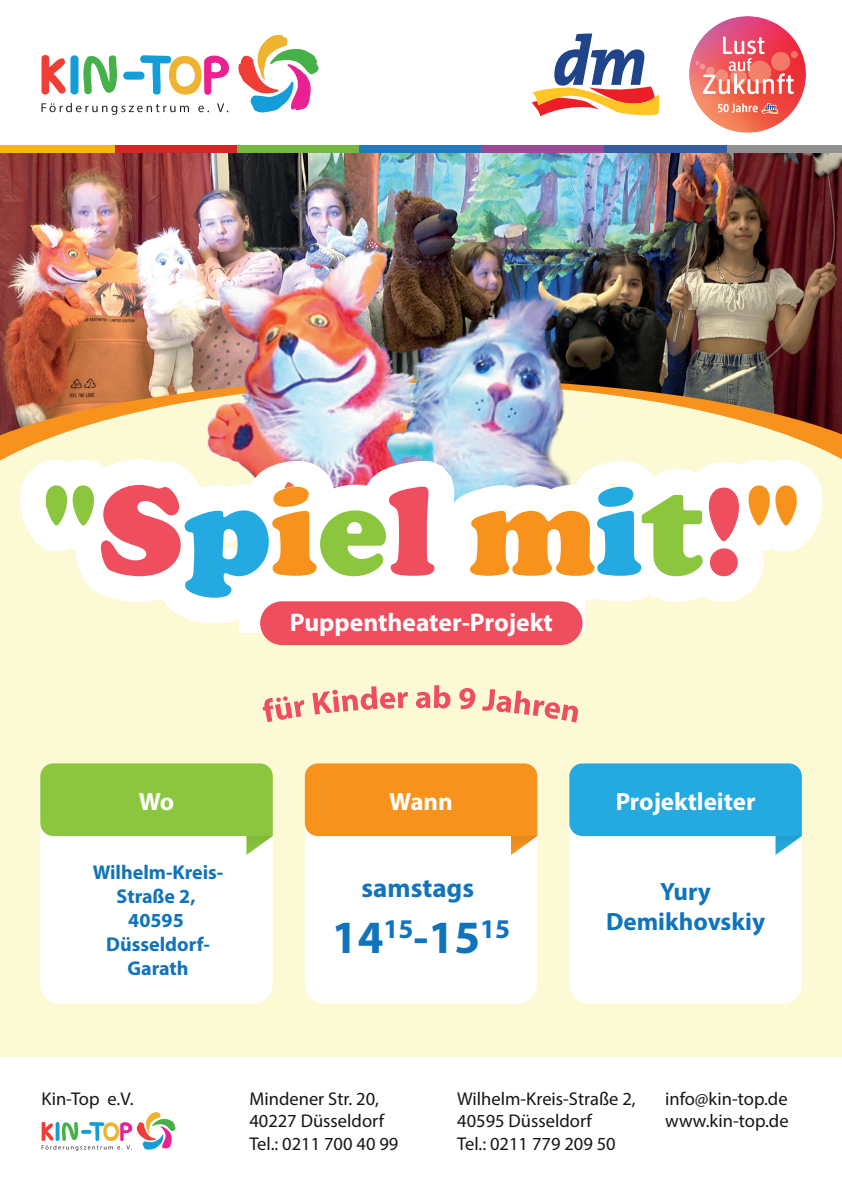
<style>
.page{position:relative;width:842px;height:1192px;background:#fff}
.page>*{position:absolute;margin:0;border:0;box-sizing:border-box;transform-origin:0 0}
.t1{font:900 131.7px "Cooper";color:#8bc63e}
.t2{font:700 46.5px "Myriad Pro";color:#1074bc}
.t3{font:700 27px "Myriad Pro";color:#1074bc}
.t4{font:700 25.55px "Myriad Pro";color:#fff}
.t5{font:700 25px "Myriad Pro";color:#fff}
.t6{font:700 25px/30px "Myriad Pro";color:#1074bc;text-align:center}
.t7{font:700 20px/24px "Myriad Pro";color:#1074bc;text-align:center}
.t8{font:18.5px/22.2px "Myriad Pro";color:#17151a}
.s1{color:#ef4e5f}
.s2{color:#24aae1}
.s3{color:#f7931d}
</style>
<div class="page">
<div style="left:0;top:147px;width:842px;height:910px;background:#fbfad5"></div>
<img style="left:0;top:149px;width:842px;height:266px">
<img style="left:154px;top:212px;width:387px;height:434px">
<img style="left:348px;top:265px;width:267px;height:175px">
<svg style="left:0;top:415px;width:161px;height:117px"></svg>
<svg style="left:29px;top:418px;width:172px;height:180px"></svg>
<svg style="left:112px;top:439px;width:138px;height:207px"></svg>
<svg style="left:201px;top:416px;width:176px;height:229px"></svg>
<svg style="left:250px;top:440px;width:206px;height:206px;background:#f8eae8"></svg>
<svg style="left:318px;top:435px;width:189px;height:119px;background:#eedbe4"></svg>
<svg style="left:399px;top:440px;width:127px;height:114px;background:#e7f1f7"></svg>
<svg style="left:526px;top:416px;width:89px;height:229px"></svg>
<svg style="left:571px;top:423px;width:70px;height:222px"></svg>
<svg style="left:641px;top:415px;width:201px;height:187px"></svg>
<div style="left:239px;top:554px;width:345px;height:79px;background:#fff"></div>
<div style="left:260px;top:601px;width:322px;height:44px;background:#ef4e5f;border-radius:22px"></div>
<svg style="left:238px;top:34px;width:81px;height:79px"></svg>
<div style="left:123px;top:72px;width:22px;height:8px;background:#149dd9;border-radius:4px"></div>
<svg style="left:41px;top:55px;width:76px;height:40px"></svg>
<svg style="left:140px;top:55px;width:89px;height:40px"></svg>
<svg style="left:41px;top:103px;width:148px;height:12px"></svg>
<svg style="left:198px;top:106px;width:11px;height:6px"></svg>
<svg style="left:217px;top:103px;width:11px;height:9px"></svg>
<svg style="left:42px;top:1112px;width:134px;height:39px"></svg>
<div style="left:237px;top:145px;width:122px;height:7px;background:#75b743"></div>
<div style="left:114px;top:145px;width:123px;height:7px;background:#d42527"></div>
<div style="left:0;top:145px;width:115px;height:7px;background:#f8b516"></div>
<div style="left:359px;top:145px;width:123px;height:7px;background:#2379be"></div>
<div style="left:604px;top:145px;width:122px;height:7px;background:#375ba2"></div>
<div style="left:727px;top:145px;width:115px;height:7px;background:#919191"></div>
<div style="left:482px;top:145px;width:122px;height:7px;background:#9b4996"></div>
<svg style="left:532px;top:33px;width:128px;height:84px"></svg>
<img style="left:690px;top:16px;width:116px;height:117px">
<div style="left:40px;top:855px;width:233px;height:149px;background:#fff"></div>
<svg style="left:40px;top:763px;width:233px;height:92px;background:#a2d165"></svg>
<div style="left:305px;top:855px;width:232px;height:149px;background:#fff"></div>
<svg style="left:305px;top:763px;width:232px;height:92px;background:#f8a84a"></svg>
<div style="left:569px;top:855px;width:233px;height:149px;background:#fff"></div>
<svg style="left:569px;top:763px;width:233px;height:92px;background:#50bbe6"></svg>
<svg style="left:263px;top:696px;width:41px;height:26px"></svg>
<svg style="left:312px;top:686px;width:96px;height:29px"></svg>
<svg style="left:416px;top:685px;width:35px;height:24px"></svg>
<svg style="left:459px;top:688px;width:17px;height:21px"></svg>
<svg style="left:482px;top:689px;width:96px;height:34px"></svg>
<h1 class="t1" style="left:41px;top:454px;width:761px">"<span class="s1">S</span><span class="s2">p</span><span class="s3">i</span>e<span class="s1">l</span> <span class="s3">m</span><span class="s2">i</span>t<span class="s1">!</span><span class="s3">"</span></h1>
<h3 class="t4" style="left:290px;top:605px;width:265px">Puppentheater-Projekt</h3>
<h3 class="t5" style="left:139px;top:785px;width:37px">Wo</h3>
<p class="t7" style="left:93px;top:859px;width:132px">Wilhelm-Kreis-<br>Straße 2,<br>40595<br>Düsseldorf-<br>Garath</p>
<h3 class="t5" style="left:389px;top:785px;width:65px">Wann</h3>
<h3 class="t3" style="left:362px;top:870px;width:114px">samstags</h3>
<h2 class="t2" style="left:332px;top:907px;width:180px">14<sup>15</sup>-15<sup>15</sup></h2>
<h3 class="t5" style="left:616px;top:785px;width:141px">Projektleiter</h3>
<h3 class="t6" style="left:606px;top:875px;width:161px">Yury<br>Demikhovskiy</h3>
<p class="t8" style="left:42px;top:1088px;width:93px">Kin-Top e.V.</p>
<p class="t8" style="left:249px;top:1088px;width:151px">Mindener Str. 20,<br>40227 Düsseldorf<br>Tel.: 0211 700 40 99</p>
<p class="t8" style="left:457px;top:1088px;width:180px">Wilhelm-Kreis-Straße 2,<br>40595 Düsseldorf<br>Tel.: 0211 779 209 50</p>
<p class="t8" style="left:665px;top:1088px;width:125px">info@kin-top.de www.kin-top.de</p>
</div>
